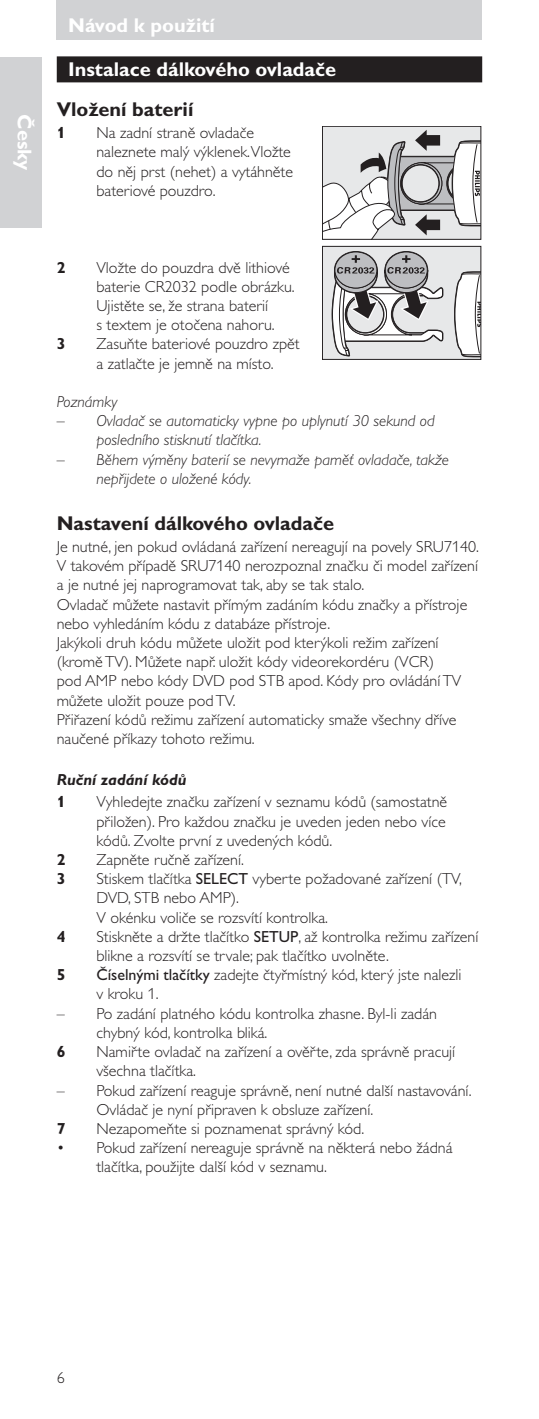
<style>
.page{position:relative;width:539px;height:1419px;background:#fff}
.page>*{position:absolute;margin:0;border:0;box-sizing:border-box;transform-origin:0 0}
.t1{font:700 20px "Gill Sans CE";color:#fff}
.t2{font:700 20px "Gill Sans CE";color:#231f20}
.t3{font:300 16px/19.2px "Gill Sans CE";color:#231f20}
.t4{font:italic 300 16px/19.2px "Gill Sans CE";color:#231f20}
.t5{font:italic 700 16px "Gill Sans CE";color:#231f20}
.t6{font:700 16px "Gill Alt One";color:#231f20}
.s1{font-family:"Gill Alt One"}
.s2{font-weight:400}
</style>
<div class="page">
<div style="left:57px;top:0;width:425px;height:40px;background:#d1d2d4"></div>
<div style="left:0;top:57px;width:41px;height:170px;background:#d1d2d4"></div>
<div style="left:57px;top:56px;width:425px;height:26px;background:#231f20"></div>
<div style="left:322px;top:246px;width:158px;height:113px;background:#e7e8e9"></div>
<svg style="left:454px;top:271px;width:25px;height:86px;background:#deddde"></svg>
<div style="left:334px;top:251px;width:44px;height:38px;border:2px solid #231f20;border-radius:50%"></div>
<svg style="left:335px;top:252px;width:42px;height:36px"></svg>
<div style="left:334px;top:251px;width:43px;height:37px;border:1px solid #231f20;border-radius:50%"></div>
<div style="left:384px;top:251px;width:44px;height:38px;border:2px solid #231f20;border-radius:50%"></div>
<svg style="left:385px;top:252px;width:42px;height:36px"></svg>
<div style="left:385px;top:251px;width:42px;height:37px;border:1px solid #231f20;border-radius:50%"></div>
<svg style="left:331px;top:255px;width:113px;height:102px"></svg>
<div style="left:322px;top:246px;width:159px;height:113px;border:1px solid #231f20"></div>
<svg style="left:324px;top:130px;width:155px;height:107px"></svg>
<div style="left:322px;top:126px;width:159px;height:113px;border:1px solid #231f20"></div>
<p class="t1" style="left:36px;top:114px;width:58px;rotate:90deg">Česky</p>
<p class="t1" style="left:68px;top:13px;width:148px">Návod k použití</p>
<p class="t1" style="left:68px;top:58px;width:270px">Instalace dálkového ovladače</p>
<p class="t2" style="left:57px;top:98px;width:138px">Vložení baterií</p>
<p class="t6" style="left:57px;top:123px;width:10px">1</p>
<p class="t3" style="left:96px;top:123px;width:198px">Na zadní straně ovladače naleznete malý výklenek.Vložte do něj prst (nehet) a vytáhněte bateriové pouzdro.</p>
<p class="t6" style="left:57px;top:258px;width:10px">2</p>
<p class="t3" style="left:96px;top:257px;width:200px">Vložte do pouzdra dvě lithiové baterie CR2032 podle obrázku.<br>Ujistěte se, že strana baterií<br>s textem je otočena nahoru.</p>
<p class="t6" style="left:57px;top:334px;width:10px">3</p>
<p class="t3" style="left:96px;top:334px;width:205px">Zasuňte bateriové pouzdro zpět a zatlačte je jemně na místo.</p>
<p class="t4" style="left:57px;top:392px;width:62px">Poznámky</p>
<p class="t4" style="left:96px;top:411px;width:339px;text-indent:-40px">– Ovladač se automaticky vypne po uplynutí 30 sekund od posledního stisknutí tlačítka.</p>
<p class="t4" style="left:96px;top:449px;width:354px;text-indent:-40px">– Během výměny baterií se nevymaže paměť ovladače, takže nepřijdete o uložené kódy.</p>
<p class="t2" style="left:57px;top:511px;width:279px">Nastavení dálkového ovladače</p>
<p class="t3" style="left:57px;top:537px;width:423px">Je nutné, jen pokud ovládaná zařízení nereagují na povely SRU7<span class="s1">1</span>40.<br>V takovém případě SRU7<span class="s1">1</span>40 nerozpoznal značku či model zařízení a je nutné jej naprogramovat tak, aby se tak stalo.<br>Ovladač můžete nastavit přímým zadáním kódu značky a přístroje nebo vyhledáním kódu z databáze přístroje.<br>Jakýkoli druh kódu můžete uložit pod kterýkoli režim zařízení (kromě TV). Můžete např. uložit kódy videorekordéru (VCR)<br>pod AMP nebo kódy DVD pod STB apod. Kódy pro ovládání TV můžete uložit pouze pod TV.<br>Přiřazení kódů režimu zařízení automaticky smaže všechny dříve naučené příkazy tohoto režimu.</p>
<p class="t5" style="left:57px;top:770px;width:131px">Ruční zadání kódů</p>
<p class="t6" style="left:57px;top:792px;width:10px">1</p>
<p class="t3" style="left:96px;top:792px;width:352px;text-align:justify">Vyhledejte značku zařízení v seznamu kódů (samostatně přiložen). Pro každou značku je uveden jeden nebo více kódů. Zvolte první z uvedených kódů.</p>
<p class="t6" style="left:57px;top:850px;width:10px">2</p>
<p class="t3" style="left:96px;top:850px;width:149px">Zapněte ručně zařízení.</p>
<p class="t6" style="left:57px;top:869px;width:10px">3</p>
<p class="t3" style="left:96px;top:869px;width:367px">Stiskem tlačítka <span class="s2">SELECT</span> vyberte požadované zařízení (TV,<br>DVD, STB nebo AMP).<br>V okénku voliče se rozsvítí kontrolka.</p>
<p class="t6" style="left:57px;top:927px;width:10px">4</p>
<p class="t3" style="left:96px;top:926px;width:383px">Stiskněte a držte tlačítko <span class="s2">SETUP</span>, až kontrolka režimu zařízení blikne a rozsvítí se trvale; pak tlačítko uvolněte.</p>
<p class="t6" style="left:57px;top:965px;width:10px">5</p>
<p class="t3" style="left:96px;top:965px;width:366px"><span class="s2">Číselnými tlačítky</span> zadejte čtyřmístný kód, který jste nalezli v kroku <span class="s1">1</span>.</p>
<p class="t3" style="left:96px;top:1003px;width:342px;text-indent:-40px">– Po zadání platného kódu kontrolka zhasne. Byl-li zadán chybný kód, kontrolka bliká.</p>
<p class="t6" style="left:57px;top:1042px;width:10px">6</p>
<p class="t3" style="left:96px;top:1042px;width:360px">Namiřte ovladač na zařízení a ověřte, zda správně pracují všechna tlačítka.</p>
<p class="t3" style="left:96px;top:1080px;width:376px;text-indent:-40px">– Pokud zařízení reaguje správně, není nutné další nastavování.<br>Ovládač je nyní připraven k obsluze zařízení.</p>
<p class="t6" style="left:57px;top:1119px;width:10px">7</p>
<p class="t3" style="left:96px;top:1118px;width:269px">Nezapomeňte si poznamenat správný kód.</p>
<p class="t3" style="left:96px;top:1138px;width:357px;text-indent:-40px">• Pokud zařízení nereaguje správně na některá nebo žádná tlačítka, použijte další kód v seznamu.</p>
</div>
